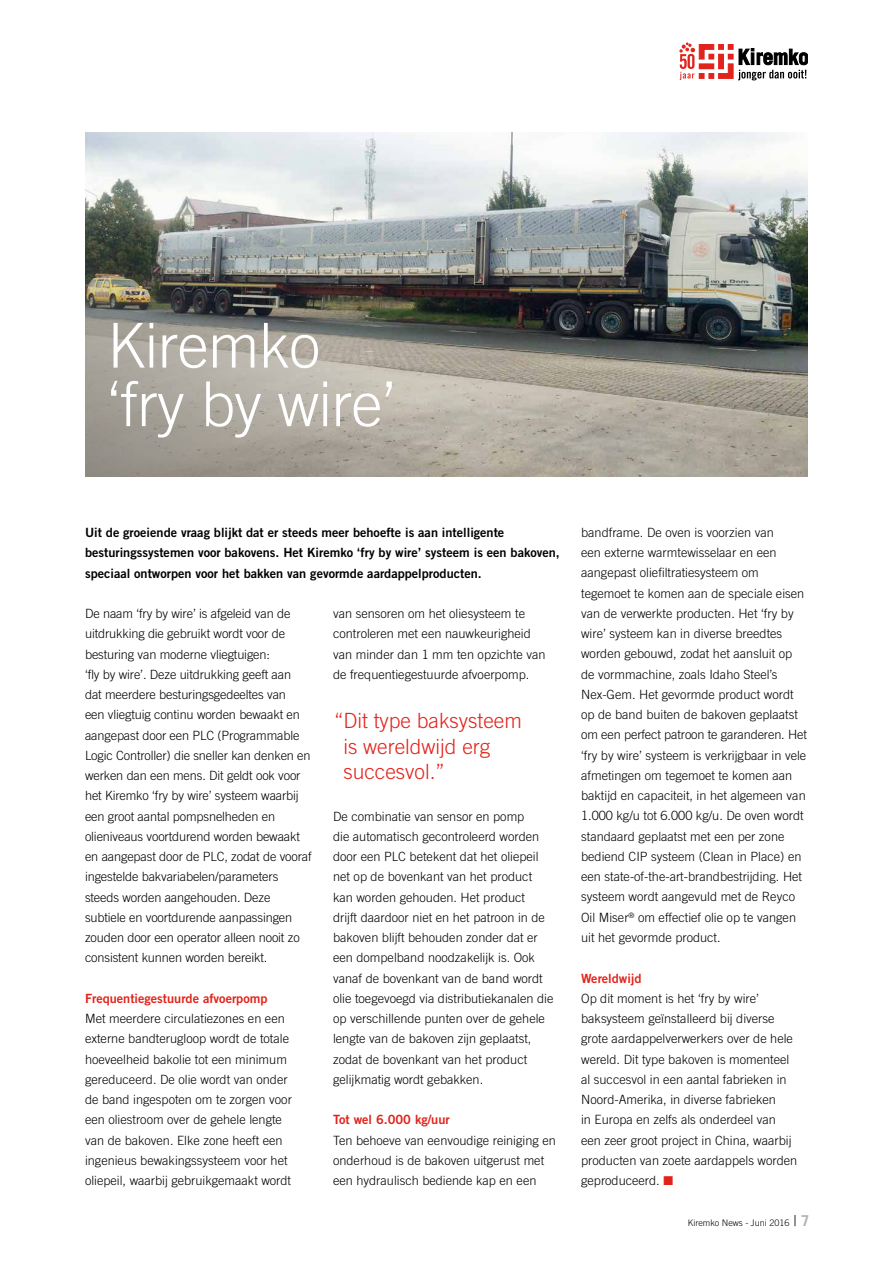
<style>
.page{position:relative;width:893px;height:1263px;background:#fff}
.page>*{position:absolute;margin:0;border:0;box-sizing:border-box;transform-origin:0 0}
.t1{font:300 61.8px/58.5px "Trade Gothic LT Std";letter-spacing:-.01em;color:#fff}
.t2{font:300 21px/25.5px "Trade Gothic LT Std";color:#e2231b}
.t3{font:300 12.75px/20.2px "Trade Gothic LT Std";color:#000}
.t4{font:12.75px/20.2px "Trade Gothic LT Std Bd 2";color:#000}
.t5{font:12.75px "Trade Gothic LT Std Bd 2";color:#e2231b}
.t6{font:300 9px "Trade Gothic LT Std";color:#000}
.s1{color:#e2231b}
.s2{font-size:15px}
.s3{font-weight:700;font-size:15px;color:#b1b3b4}
</style>
<div class="page">
<img style="left:85px;top:132px;width:723px;height:344px">
<svg style="left:680px;top:43px;width:128px;height:37px"></svg>
<h1 class="t1" style="left:107px;top:316px;width:290px">Kiremko ‘fry by wire’</h1>
<p class="t4" style="left:85px;top:522px;width:476px">Uit de groeiende vraag blijkt dat er steeds meer behoefte is aan intelligente besturingssystemen voor bakovens. Het Kiremko ‘fry by wire’ systeem is een bakoven, speciaal ontworpen voor het bakken van gevormde aardappelproducten.</p>
<p class="t3" style="left:85px;top:603px;width:228px">De naam ‘fry by wire’ is afgeleid van de uitdrukking die gebruikt wordt voor de besturing van moderne vliegtuigen:<br>‘fly by wire’. Deze uitdrukking geeft aan<br>dat meerdere besturingsgedeeltes van<br>een vliegtuig continu worden bewaakt en aangepast door een PLC (Programmable Logic Controller) die sneller kan denken en werken dan een mens. Dit geldt ook voor het Kiremko ‘fry by wire’ systeem waarbij een groot aantal pompsnelheden en olieniveaus voortdurend worden bewaakt en aangepast door de PLC, zodat de vooraf ingestelde bakvariabelen/parameters steeds worden aangehouden. Deze subtiele en voortdurende aanpassingen zouden door een operator alleen nooit zo consistent kunnen worden bereikt.</p>
<p class="t5" style="left:85px;top:990px;width:184px">Frequentiegestuurde afvoerpomp</p>
<p class="t3" style="left:85px;top:1008px;width:208px">Met meerdere circulatiezones en een externe bandterugloop wordt de totale hoeveelheid bakolie tot een minimum gereduceerd. De olie wordt van onder de band ingespoten om te zorgen voor een oliestroom over de gehele lengte van de bakoven. Elke zone heeft een ingenieus bewakingssysteem voor het oliepeil, waarbij gebruikgemaakt wordt</p>
<p class="t3" style="left:333px;top:603px;width:214px">van sensoren om het oliesysteem te controleren met een nauwkeurigheid van minder dan 1 mm ten opzichte van de frequentiegestuurde afvoerpomp.</p>
<h2 class="t2" style="left:343px;top:707px;width:180px;text-indent:-9px">“Dit type baksysteem is wereldwijd erg succesvol.”</h2>
<p class="t3" style="left:333px;top:806px;width:222px">De combinatie van sensor en pomp<br>die automatisch gecontroleerd worden door een PLC betekent dat het oliepeil net op de bovenkant van het product kan worden gehouden. Het product<br>drijft daardoor niet en het patroon in de bakoven blijft behouden zonder dat er een dompelband noodzakelijk is. Ook vanaf de bovenkant van de band wordt olie toegevoegd via distributiekanalen die op verschillende punten over de gehele lengte van de bakoven zijn geplaatst, zodat de bovenkant van het product gelijkmatig wordt gebakken.</p>
<p class="t5" style="left:333px;top:1112px;width:118px">Tot wel 6.000 kg/uur</p>
<p class="t3" style="left:333px;top:1130px;width:224px">Ten behoeve van eenvoudige reiniging en onderhoud is de bakoven uitgerust met een hydraulisch bediende kap en een</p>
<p class="t3" style="left:581px;top:522px;width:227px">bandframe. De oven is voorzien van<br>een externe warmtewisselaar en een aangepast oliefiltratiesysteem om tegemoet te komen aan de speciale eisen van de verwerkte producten. Het ‘fry by wire’ systeem kan in diverse breedtes worden gebouwd, zodat het aansluit op de vormmachine, zoals Idaho Steel’s Nex-Gem. Het gevormde product wordt op de band buiten de bakoven geplaatst om een perfect patroon te garanderen. Het ‘fry by wire’ systeem is verkrijgbaar in vele afmetingen om tegemoet te komen aan baktijd en capaciteit, in het algemeen van 1.000 kg/u tot 6.000 kg/u. De oven wordt standaard geplaatst met een per zone bediend CIP systeem (Clean in Place) en een state-of-the-art-brandbestrijding. Het systeem wordt aangevuld met de Reyco Oil Miser<sup>®</sup> om effectief olie op te vangen uit het gevormde product.</p>
<p class="t5" style="left:581px;top:970px;width:62px">Wereldwijd</p>
<p class="t3" style="left:581px;top:988px;width:218px">Op dit moment is het ‘fry by wire’ baksysteem geïnstalleerd bij diverse grote aardappelverwerkers over de hele wereld. Dit type bakoven is momenteel al succesvol in een aantal fabrieken in Noord-Amerika, in diverse fabrieken<br>in Europa en zelfs als onderdeel van een zeer groot project in China, waarbij producten van zoete aardappels worden geproduceerd. <span class="s1">■</span></p>
<p class="t6" style="left:688px;top:1217px;width:123px">Kiremko News - Juni 2016 <span class="s2">|</span> <span class="s3">7</span></p>
</div>
